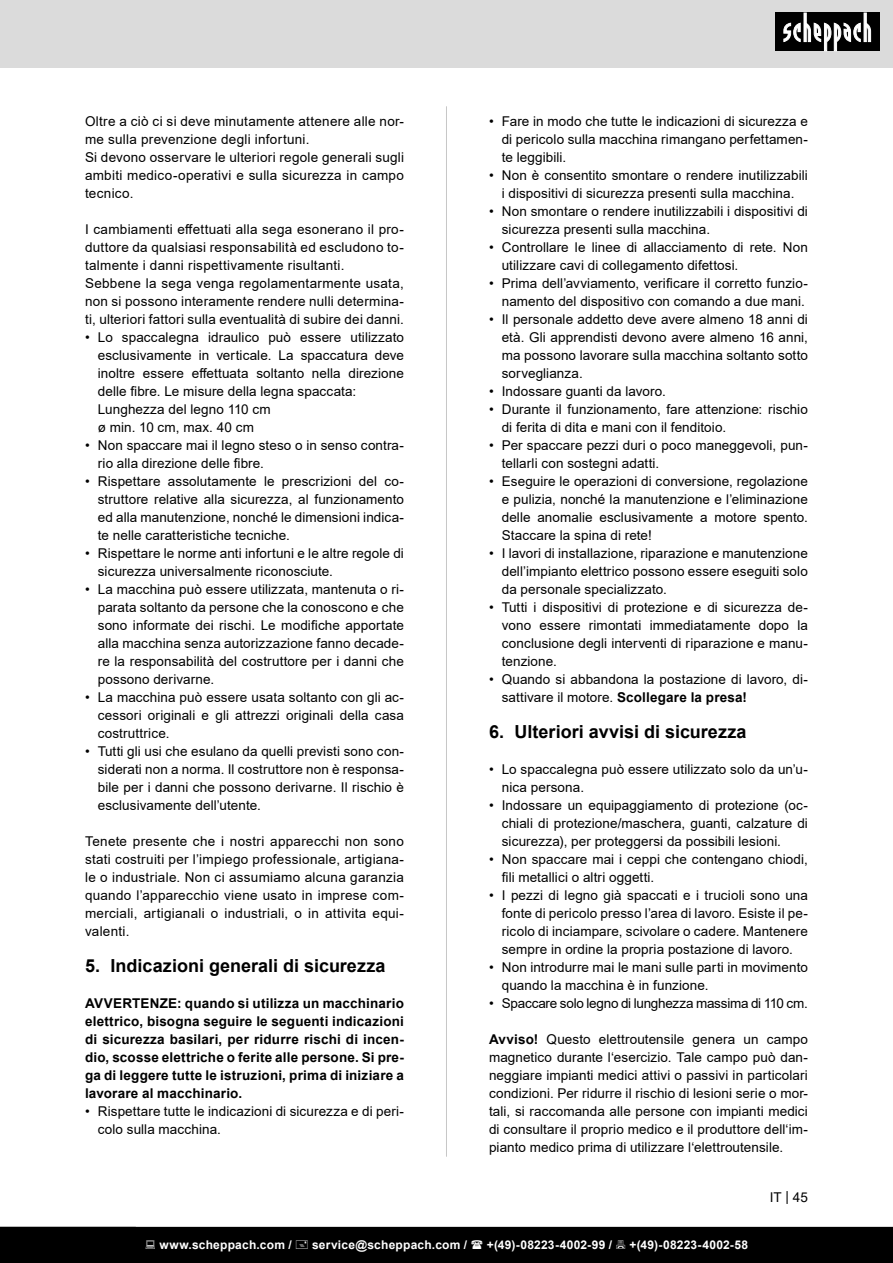
<style>
.page{position:relative;width:893px;height:1263px;background:#fff}
.page>*{position:absolute;margin:0;border:0;box-sizing:border-box;transform-origin:0 0}
.t1{font:700 18px "Arial";color:#000}
.Basiseinstellung{font:13.5px/18px "Arial";letter-spacing:.005em;color:#000;text-align:justify}
.Grundtext_Einzug{font:13.5px/18px "Arial";letter-spacing:.02em;color:#000;text-align:justify}
.Grundtext_fett{font:700 13.5px/18px "Arial";letter-spacing:.015em;color:#000;text-align:justify}
.Basiseinstellung-2{font:13.5px "Arial";letter-spacing:-.02em;color:#000}
.t2{font:700 12px "Arial";letter-spacing:.02em;color:#fff}
.s1{font-weight:700}
</style>
<div class="page">
<div style="left:0;top:0;width:893px;height:67px;background:#dbdbdb"></div>
<div style="left:775px;top:13px;width:105px;height:38px;background:#000"></div>
<svg style="left:783px;top:13px;width:88px;height:38px"></svg>
<hr style="left:446px;top:106px;width:1px;height:1051px;background:#c7c7c7">
<div style="left:0;top:1227px;width:893px;height:36px;background:#000"></div>
<p class="Grundtext_Einzug" style="left:85px;top:112px;width:320px">Oltre a ciò ci si deve minutamente attenere alle nor&shy;me sulla prevenzione degli infortuni.</p>
<p class="Grundtext_Einzug" style="left:85px;top:148px;width:320px">Si devono osservare le ulteriori regole generali sugli ambiti medico-operativi e sulla sicurezza in campo tecnico.</p>
<p class="Grundtext_Einzug" style="left:85px;top:220px;width:320px">I cambiamenti effettuati alla sega esonerano il pro&shy;duttore da qualsiasi responsabilità ed escludono to&shy;talmente i danni rispettivamente risultanti.</p>
<p class="Grundtext_Einzug" style="left:85px;top:274px;width:320px">Sebbene la sega venga regolamentarmente usata, non si possono interamente rendere nulli determina&shy;ti, ulteriori fattori sulla eventualità di subire dei danni.</p>
<p class="Basiseinstellung" style="left:98px;top:328px;width:308px;text-indent:-13px">• Lo spaccalegna idraulico può essere utilizzato esclusivamente in verticale. La spaccatura deve inoltre essere effettuata soltanto nella direzione delle fibre. Le misure della legna spaccata:</p>
<p class="Grundtext_Einzug" style="left:98px;top:400px;width:174px">Lunghezza del legno 110 cm</p>
<p class="Grundtext_Einzug" style="left:98px;top:418px;width:158px">ø min. 10 cm, max. 40 cm</p>
<p class="Basiseinstellung" style="left:98px;top:436px;width:308px;text-indent:-13px">• Non spaccare mai il legno steso o in senso contra&shy;rio alla direzione delle fibre.</p>
<p class="Basiseinstellung" style="left:98px;top:472px;width:308px;text-indent:-13px">• Rispettare assolutamente le prescrizioni del co&shy;struttore relative alla sicurezza, al funzionamento ed alla manutenzione, nonché le dimensioni indica&shy;te nelle caratteristiche tecniche.</p>
<p class="Basiseinstellung" style="left:98px;top:544px;width:308px;text-indent:-13px">• Rispettare le norme anti infortuni e le altre regole di sicurezza universalmente riconosciute.</p>
<p class="Basiseinstellung" style="left:98px;top:580px;width:308px;text-indent:-13px">• La macchina può essere utilizzata, mantenuta o ri&shy;parata soltanto da persone che la conoscono e che sono informate dei rischi. Le modifiche apportate alla macchina senza autorizzazione fanno decade&shy;re la responsabilità del costruttore per i danni che possono derivarne.</p>
<p class="Basiseinstellung" style="left:98px;top:688px;width:308px;text-indent:-13px">• La macchina può essere usata soltanto con gli ac&shy;cessori originali e gli attrezzi originali della casa costruttrice.</p>
<p class="Basiseinstellung" style="left:98px;top:742px;width:308px;text-indent:-13px">• Tutti gli usi che esulano da quelli previsti sono con&shy;siderati non a norma. Il costruttore non è responsa&shy;bile per i danni che possono derivarne. Il rischio è esclusivamente dell’utente.</p>
<p class="Grundtext_Einzug" style="left:85px;top:832px;width:320px">Tenete presente che i nostri apparecchi non sono stati costruiti per l’impiego professionale, artigiana&shy;le o industriale. Non ci assumiamo alcuna garanzia quando l’apparecchio viene usato in imprese com&shy;merciali, artigianali o industriali, o in attivita equi&shy;valenti.</p>
<p class="t1" style="left:85px;top:953px;width:302px">5. Indicazioni generali di sicurezza</p>
<p class="Grundtext_fett" style="left:85px;top:994px;width:320px">AVVERTENZE: quando si utilizza un macchinario elettrico, bisogna seguire le seguenti indicazioni di sicurezza basilari, per ridurre rischi di incen&shy;dio, scosse elettriche o ferite alle persone. Si pre&shy;ga di leggere tutte le istruzioni, prima di iniziare a lavorare al macchinario.</p>
<p class="Basiseinstellung" style="left:98px;top:1102px;width:308px;text-indent:-13px">• Rispettare tutte le indicazioni di sicurezza e di peri&shy;colo sulla macchina.</p>
<p class="Basiseinstellung" style="left:502px;top:112px;width:308px;text-indent:-13px">• Fare in modo che tutte le indicazioni di sicurezza e di pericolo sulla macchina rimangano perfettamen&shy;te leggibili.</p>
<p class="Basiseinstellung" style="left:489px;top:166px;width:320px;text-align:center">• Non è consentito smontare o rendere inutilizzabili i dispositivi di sicurezza presenti sulla macchina.</p>
<p class="Basiseinstellung" style="left:502px;top:202px;width:308px;text-indent:-13px">• Non smontare o rendere inutilizzabili i dispositivi di sicurezza presenti sulla macchina.</p>
<p class="Basiseinstellung" style="left:502px;top:238px;width:308px;text-indent:-13px">• Controllare le linee di allacciamento di rete. Non utilizzare cavi di collegamento difettosi.</p>
<p class="Basiseinstellung" style="left:489px;top:274px;width:320px;text-align:right">• Prima dell’avviamento, verificare il corretto funzio&shy;namento del dispositivo con comando a due mani.</p>
<p class="Basiseinstellung" style="left:502px;top:310px;width:308px;text-indent:-13px">• Il personale addetto deve avere almeno 18 anni di età. Gli apprendisti devono avere almeno 16 anni, ma possono lavorare sulla macchina soltanto sotto sorveglianza.</p>
<p class="Basiseinstellung" style="left:489px;top:382px;width:178px">• Indossare guanti da lavoro.</p>
<p class="Basiseinstellung" style="left:502px;top:400px;width:308px;text-indent:-13px">• Durante il funzionamento, fare attenzione: rischio di ferita di dita e mani con il fenditoio.</p>
<p class="Basiseinstellung" style="left:502px;top:436px;width:308px;text-indent:-13px">• Per spaccare pezzi duri o poco maneggevoli, pun&shy;tellarli con sostegni adatti.</p>
<p class="Basiseinstellung" style="left:502px;top:472px;width:308px;text-indent:-13px">• Eseguire le operazioni di conversione, regolazione e pulizia, nonché la manutenzione e l’eliminazione delle anomalie esclusivamente a motore spento.<br>Staccare la spina di rete!</p>
<p class="Basiseinstellung" style="left:502px;top:544px;width:308px;text-indent:-13px">• I lavori di installazione, riparazione e manutenzione dell’impianto elettrico possono essere eseguiti solo da personale specializzato.</p>
<p class="Basiseinstellung" style="left:502px;top:598px;width:308px;text-indent:-13px">• Tutti i dispositivi di protezione e di sicurezza de&shy;vono essere rimontati immediatamente dopo la conclusione degli interventi di riparazione e manu&shy;tenzione.</p>
<p class="Basiseinstellung" style="left:502px;top:670px;width:308px;text-indent:-13px">• Quando si abbandona la postazione di lavoro, di&shy;sattivare il motore. <span class="s1">Scollegare la presa!</span></p>
<p class="t1" style="left:489px;top:719px;width:259px">6. Ulteriori avvisi di sicurezza</p>
<p class="Basiseinstellung" style="left:502px;top:760px;width:308px;text-indent:-13px">• Lo spaccalegna può essere utilizzato solo da un’u&shy;nica persona.</p>
<p class="Basiseinstellung" style="left:502px;top:796px;width:308px;text-indent:-13px">• Indossare un equipaggiamento di protezione (oc&shy;chiali di protezione/maschera, guanti, calzature di sicurezza), per proteggersi da possibili lesioni.</p>
<p class="Basiseinstellung" style="left:502px;top:850px;width:308px;text-indent:-13px">• Non spaccare mai i ceppi che contengano chiodi, fili metallici o altri oggetti.</p>
<p class="Basiseinstellung" style="left:502px;top:886px;width:308px;text-indent:-13px">• I pezzi di legno già spaccati e i trucioli sono una fonte di pericolo presso l’area di lavoro. Esiste il pe&shy;ricolo di inciampare, scivolare o cadere. Mantenere sempre in ordine la propria postazione di lavoro.</p>
<p class="Basiseinstellung" style="left:502px;top:958px;width:308px;text-indent:-13px">• Non introdurre mai le mani sulle parti in movimento quando la macchina è in funzione.</p>
<p class="Basiseinstellung-2" style="left:489px;top:994px;width:320px">• Spaccare solo legno di lunghezza massima di 110 cm.</p>
<p class="Basiseinstellung" style="left:489px;top:1030px;width:320px"><span class="s1">Avviso!</span> Questo elettroutensile genera un campo magnetico durante l‘esercizio. Tale campo può dan&shy;neggiare impianti medici attivi o passivi in particolari condizioni. Per ridurre il rischio di lesioni serie o mor&shy;tali, si raccomanda alle persone con impianti medici di consultare il proprio medico e il produttore dell‘im&shy;pianto medico prima di utilizzare l‘elettroutensile.</p>
<p class="Basiseinstellung" style="left:770px;top:1188px;width:40px">IT | 45</p>
<p class="t2" style="left:159px;top:1236px;width:134px">www.scheppach.com /</p>
<p class="t2" style="left:312px;top:1236px;width:157px">service@scheppach.com /</p>
<p class="t2" style="left:487px;top:1236px;width:127px">+(49)-08223-4002-99 /</p>
<p class="t2" style="left:629px;top:1236px;width:120px">+(49)-08223-4002-58</p>
</div>
